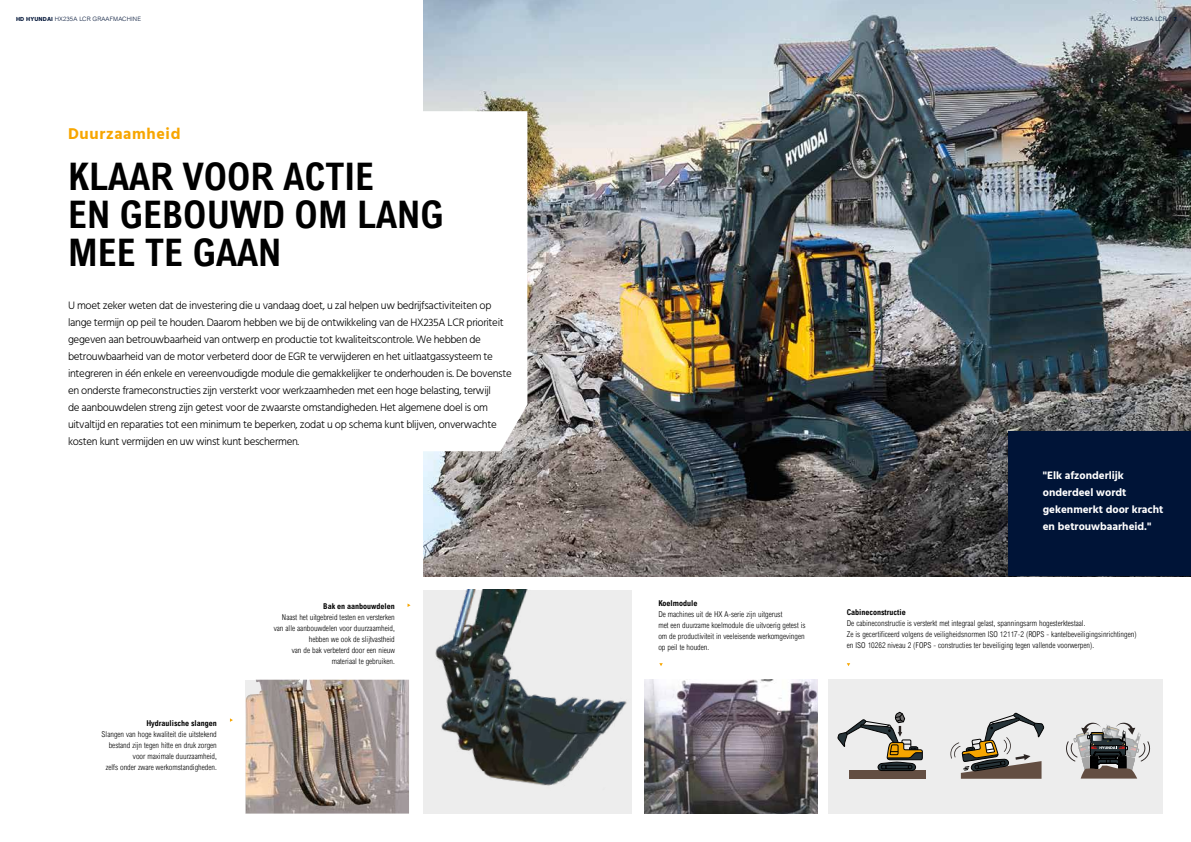
<style>
.page{position:relative;width:1191px;height:842px;background:#fff}
.page>*{position:absolute;margin:0;border:0;box-sizing:border-box;transform-origin:0 0}
.t1{font:700 condensed 38px/38px "Arial";color:#000}
.t2{font:700 16px "Hind";letter-spacing:.04em;color:#f7a600}
.t3{font:300 11px/17px "Hind";letter-spacing:-.03em;color:#000}
.t4{font:700 11px/17px "Hind";color:#fff}
.t5{font:300 condensed 8px/11px "Arial";color:#000;text-align:right}
.t6{font:700 condensed 8px "Arial";color:#000}
.t7{font:300 6px "Arial";letter-spacing:.02em;color:#001437}
.s1{font-family:"Hind";font-weight:700}
</style>
<div class="page">
<img style="left:246px;top:680px;width:163px;height:133px">
<img style="left:423px;top:0;width:768px;height:576px">
<div style="left:1008px;top:432px;width:183px;height:144px;background:#001437"></div>
<svg style="left:423px;top:111px;width:104px;height:340px"></svg>
<img style="left:645px;top:680px;width:172px;height:133px">
<img style="left:423px;top:590px;width:208px;height:224px">
<div style="left:828px;top:679px;width:334px;height:135px;background:#ededed"></div>
<div style="left:849px;top:770px;width:76px;height:9px;background:#634e42"></div>
<svg style="left:837px;top:712px;width:86px;height:59px"></svg>
<svg style="left:950px;top:712px;width:94px;height:67px"></svg>
<svg style="left:1066px;top:723px;width:84px;height:55px"></svg>
<p class="t7" style="left:16px;top:15px;width:126px"><span class="s1">HD HYUNDAI</span> HX235A LCR GRAAFMACHINE</p>
<p class="t7" style="left:1130px;top:15px;width:48px">HX235A LCR <span class="s1">7</span></p>
<h2 class="t2" style="left:68px;top:125px;width:114px">Duurzaamheid</h2>
<h1 class="t1" style="left:68px;top:158px;width:377px">KLAAR VOOR ACTIE<br>EN GEBOUWD OM LANG<br>MEE TE GAAN</h1>
<p class="t3" style="left:68px;top:298px;width:445px">U moet zeker weten dat de investering die u vandaag doet, u zal helpen uw bedrijfsactiviteiten op lange termijn op peil te houden. Daarom hebben we bij de ontwikkeling van de HX235A LCR prioriteit gegeven aan betrouwbaarheid van ontwerp en productie tot kwaliteitscontrole. We hebben de betrouwbaarheid van de motor verbeterd door de EGR te verwijderen en het uitlaatgassysteem te integreren in één enkele en vereenvoudigde module die gemakkelijker te onderhouden is. De bovenste en onderste frameconstructies zijn versterkt voor werkzaamheden met een hoge belasting, terwijl<br>de aanbouwdelen streng zijn getest voor de zwaarste omstandigheden. Het algemene doel is om uitvaltijd en reparaties tot een minimum te beperken, zodat u op schema kunt blijven, onverwachte kosten kunt vermijden en uw winst kunt beschermen.</p>
<p class="t6" style="left:146px;top:718px;width:72px">Hydraulische slangen</p>
<p class="t5" style="left:102px;top:728px;width:117px">Slangen van hoge kwaliteit die uitstekend bestand zijn tegen hitte en druk zorgen voor maximale duurzaamheid,<br>zelfs onder zware werkomstandigheden.</p>
<p class="t6" style="left:323px;top:602px;width:73px">Bak en aanbouwdelen</p>
<p class="t5" style="left:274px;top:612px;width:123px">Naast het uitgebreid testen en versterken van alle aanbouwdelen voor duurzaamheid, hebben we ook de slijtvastheid<br>van de bak verbeterd door een nieuw materiaal te gebruiken.</p>
<p class="t6" style="left:658px;top:599px;width:41px">Koelmodule</p>
<p class="t5" style="left:658px;top:609px;width:149px;text-align:left">De machines uit de HX A-serie zijn uitgerust<br>met een duurzame koelmodule die uitvoerig getest is om de productiviteit in veeleisende werkomgevingen op peil te houden.</p>
<p class="t4" style="left:1042px;top:467px;width:122px">"Elk afzonderlijk onderdeel wordt gekenmerkt door kracht en betrouwbaarheid."</p>
<p class="t6" style="left:847px;top:608px;width:60px">Cabineconstructie</p>
<p class="t5" style="left:847px;top:618px;width:291px;text-align:left">De cabineconstructie is versterkt met integraal gelast, spanningsarm hogesterktestaal.<br>Ze is gecertificeerd volgens de veiligheidsnormen ISO 12117-2 (ROPS - kantelbeveiligingsinrichtingen) en ISO 10262 niveau 2 (FOPS - constructies ter beveiliging tegen vallende voorwerpen).</p>
</div>
